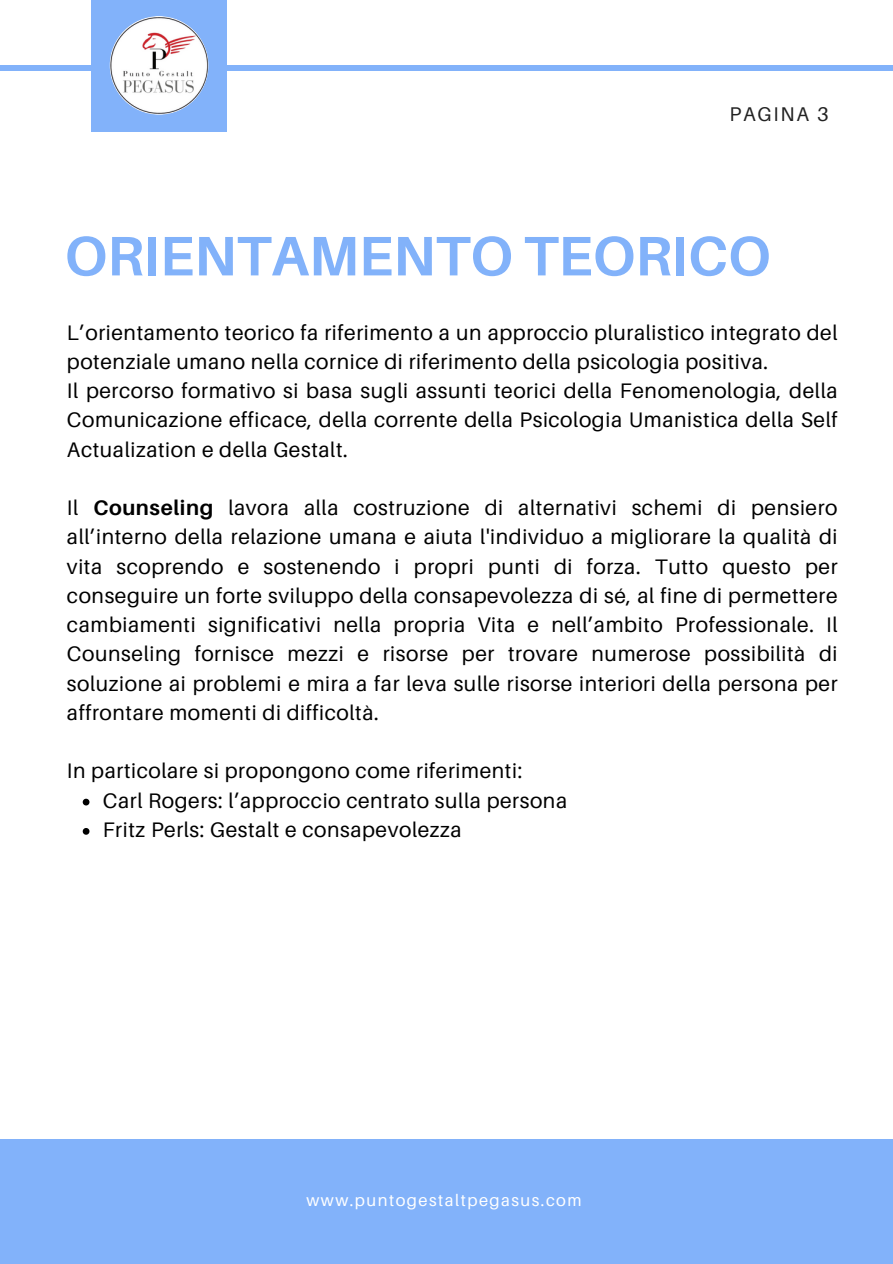
<style>
.page{position:relative;width:893px;height:1264px;background:#fff}
.page>*{position:absolute;margin:0;border:0;box-sizing:border-box;transform-origin:0 0}
.t1{font:700 55.65px "Aileron";color:#82b2fa}
.t2{font:21px/29.2px "Aileron";letter-spacing:.03em;color:#000}
.t3{font:19.8px "Aileron";letter-spacing:.09em;color:#222}
.t4{font:16.5px "Aileron";letter-spacing:.09em;color:#fff}
.s1{font-weight:700}
</style>
<div class="page">
<svg style="left:83px;top:798px;width:6px;height:7px"></svg>
<svg style="left:83px;top:828px;width:6px;height:6px"></svg>
<div style="left:0;top:65px;width:892px;height:6px;background:#82b2fa"></div>
<div style="left:92px;top:0;width:135px;height:131px;background:#82b2fa"></div>
<div style="left:0;top:1139px;width:892px;height:124px;background:#82b2fa"></div>
<img style="left:110px;top:16px;width:98px;height:99px;border-radius:50%">
<p class="t3" style="left:729px;top:102px;width:101px">PAGINA 3</p>
<p class="t1" style="left:65px;top:221px;width:707px">ORIENTAMENTO TEORICO</p>
<p class="t2" style="left:67px;top:317px;width:772px">L’orientamento teorico fa riferimento a un approccio pluralistico integrato del potenziale umano nella cornice di riferimento della psicologia positiva.<br>Il percorso formativo si basa sugli assunti teorici della Fenomenologia, della Comunicazione efficace, della corrente della Psicologia Umanistica della Self Actualization e della Gestalt.</p>
<p class="t2" style="left:67px;top:492px;width:772px;text-align:justify">Il <span class="s1">Counseling</span> lavora alla costruzione di alternativi schemi di pensiero all’interno della relazione umana e aiuta l'individuo a migliorare la qualità di vita scoprendo e sostenendo i propri punti di forza. Tutto questo per conseguire un forte sviluppo della consapevolezza di sé, al fine di permettere cambiamenti significativi nella propria Vita e nell’ambito Professionale. Il Counseling fornisce mezzi e risorse per trovare numerose possibilità di soluzione ai problemi e mira a far leva sulle risorse interiori della persona per affrontare momenti di difficoltà.</p>
<p class="t2" style="left:103px;top:756px;width:466px;text-indent:-36px">In particolare si propongono come riferimenti:<br>Carl Rogers: l’approccio centrato sulla persona<br>Fritz Perls: Gestalt e consapevolezza</p>
<h2 class="t4" style="left:306px;top:1190px;width:277px">www.puntogestaltpegasus.com</h2>
</div>
